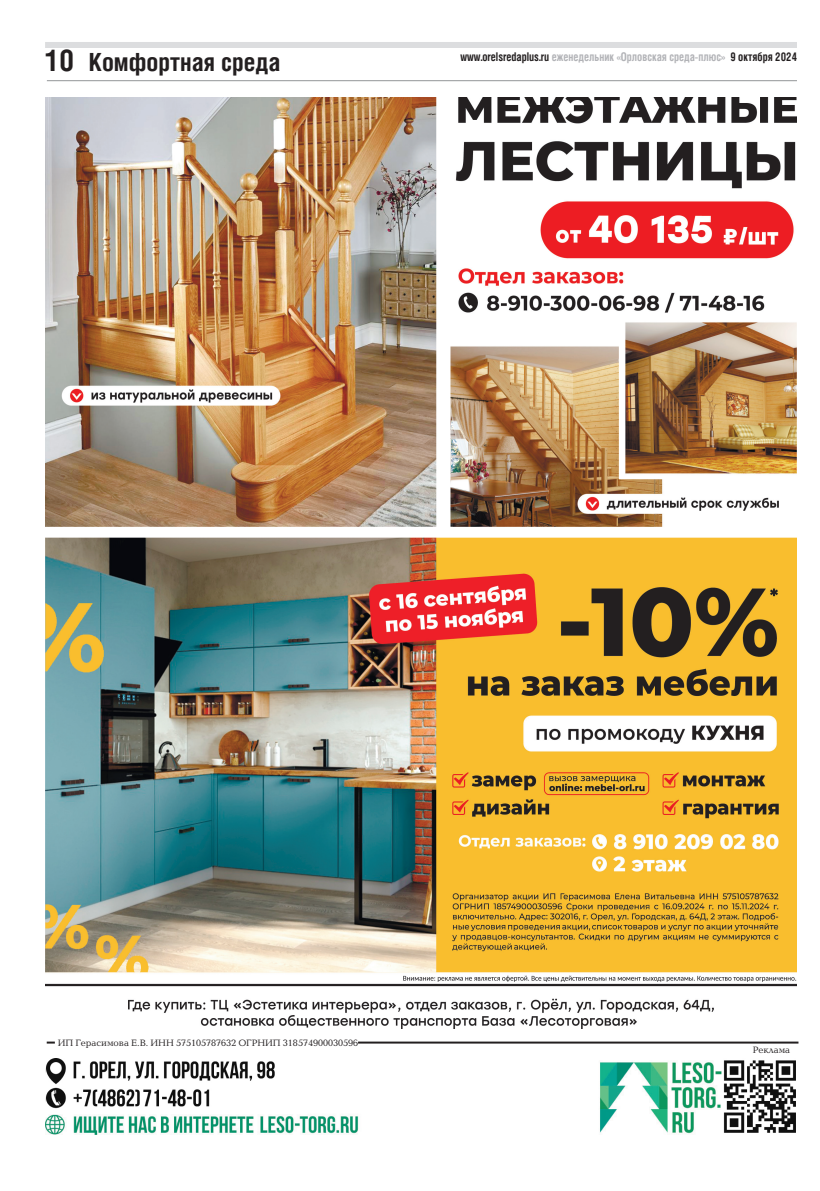
<style>
.page{position:relative;width:820px;height:1191px;background:#fff}
.page>*{position:absolute;margin:0;border:0;box-sizing:border-box;transform-origin:0 0}
.t1{font:25px "Helios Cond Bold 10";color:#231f20}
.t2{font:12px "Helios Cond Bold 10";color:#b2b3b7;scale:.9 1}
.t3{font:9.5px "Baltica C9";color:#231f20}
.s1{font-size:30px}
.s2{color:#231f20}
</style>
<div class="page">
<hr style="left:47px;top:80px;width:749px;height:1px;background:#939598">
<div style="left:45px;top:42px;width:751px;height:6px;background:#dcdddf"></div>
<hr style="left:47px;top:1041px;width:751px;height:2px;background:#231f20">
<img style="left:45px;top:1062px;width:676px;height:72px">
<img style="left:46px;top:1058px;width:260px;height:55px">
<img style="left:721px;top:1060px;width:74px;height:73px">
<div style="left:55px;top:1038px;width:303px;height:10px;background:#fff"></div>
<img style="left:45px;top:97px;width:751px;height:932px">
<h1 class="t1" style="left:45px;top:47px;width:237px"><span class="s1">10</span> Комфортная среда</h1>
<p class="t2" style="left:460px;top:49px;width:375px"><span class="s2">www.orelsredaplus.ru</span> еженедельник «Орловская среда-плюс» <span class="s2">9 октября 2024</span></p>
<p class="t3" style="left:58px;top:1038px;width:302px">ИП Герасимова Е.В. ИНН 575105787632 ОГРНИП 318574900030596</p>
<p class="t3" style="left:752px;top:1044px;width:39px">Реклама</p>
</div>
